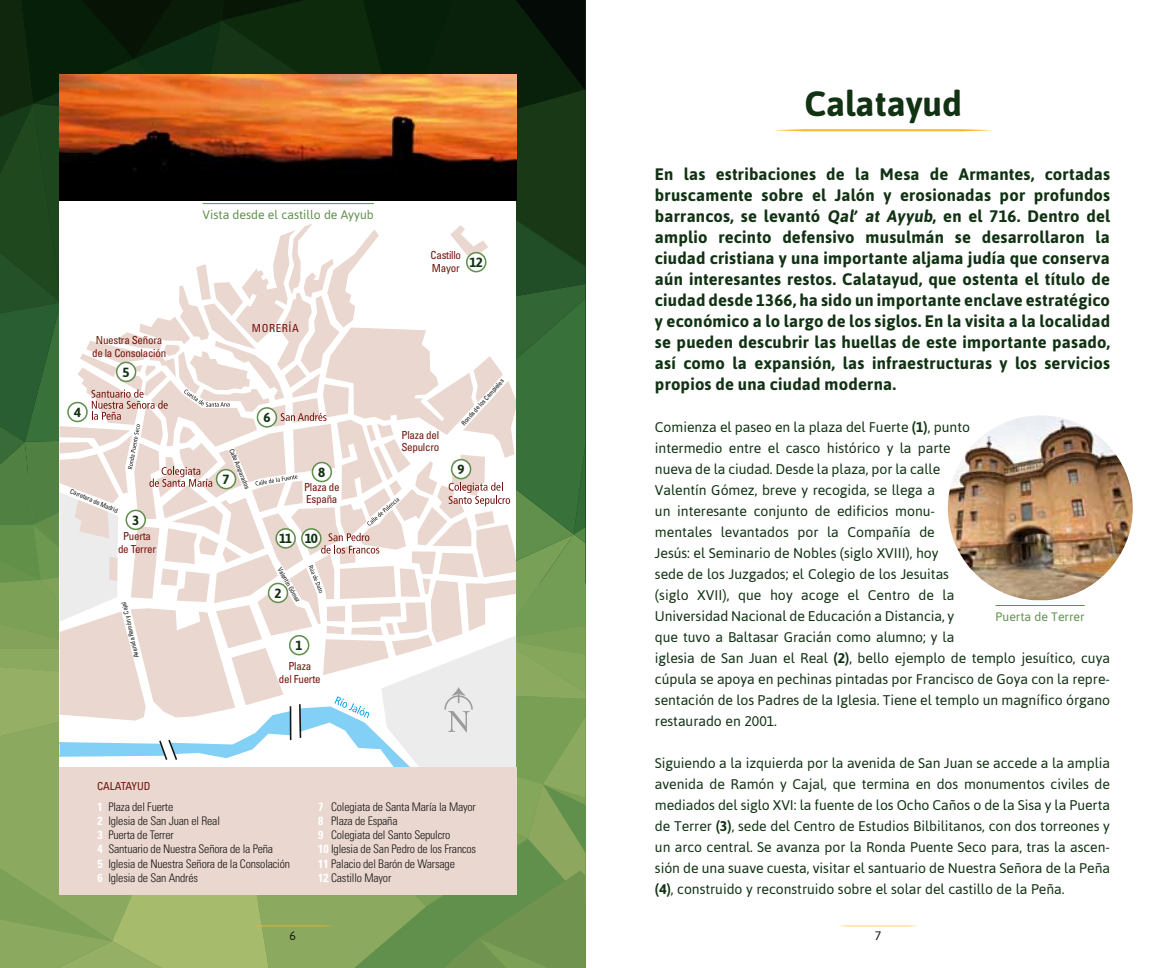
<style>
.page{position:relative;width:1171px;height:968px;background:#fff}
.page>*{position:absolute;margin:0;border:0;box-sizing:border-box;transform-origin:0 0}
.t1{font:700 35px "Asap";color:#113213}
.t2{font:700 16.62px/21px "Asap";letter-spacing:.01em;color:#113213;text-align:justify}
.t3{font:14px/21px "Asap";letter-spacing:-.005em;color:#113213}
.t4{font:700 13.3px "Asap";color:#113213}
.t5{font:12.25px "Asap";color:#61904d}
.t6{font:12.25px "Asap";color:#181716}
.t7{font:300 condensed 11.9px/14.2px "Univers LT Std";letter-spacing:-.015em;color:#181716}
.t8{font:condensed 11.03px/13.3px "Univers LT Std";letter-spacing:-.025em;color:#73140c;text-align:center}
.t9{font:condensed 11.03px "Univers LT Std";color:#73140c}
.t10{font:condensed 11.03px "Univers LT Std";letter-spacing:.05em;color:#73140c}
.t11{font:condensed 6.65px "Univers LT Std";color:#181716}
.s1{font-weight:700;color:#fff}
.s2{font-weight:700}
</style>
<div class="page">
<svg style="left:774px;top:129px;width:218px;height:2px"></svg>
<svg style="left:0;top:0;width:586px;height:967px"></svg>
<svg style="left:838px;top:925px;width:80px;height:1px"></svg>
<img style="left:60px;top:74px;width:456px;height:126px">
<hr style="left:203px;top:203px;width:171px;height:1px;background:#61904d">
<hr style="left:995px;top:605px;width:89px;height:1px;background:#61904d">
<img style="left:948px;top:415px;width:185px;height:185px;border-radius:91px">
<p class="t8" style="left:92px;top:333px;width:76px">Nuestra Señora de la Consolación</p>
<p class="t4" style="left:74px;top:404px;width:9px">4</p>
<p class="t4" style="left:123px;top:364px;width:9px">5</p>
<p class="t11" style="left:72px;top:487px;width:53px;rotate:23deg">Carretera de Madrid</p>
<p class="t4" style="left:132px;top:512px;width:9px">3</p>
<p class="t8" style="left:118px;top:529px;width:39px">Puerta de Terrer</p>
<p class="t11" style="left:132px;top:658px;width:59px;rotate:-103deg">Avenida Ramón y Cajal</p>
<p class="t5" style="left:203px;top:207px;width:173px">Vista desde el castillo de Ayyub</p>
<p class="t10" style="left:252px;top:321px;width:48px">MORERÍA</p>
<p class="t4" style="left:263px;top:409px;width:9px">6</p>
<p class="t8" style="left:430px;top:248px;width:32px;text-align:left">Castillo<br>Mayor</p>
<p class="t4" style="left:470px;top:254px;width:15px">12</p>
<p class="t11" style="left:459px;top:421px;width:61px;rotate:-48deg">Ronda de los Campieles</p>
<p class="t11" style="left:235px;top:447px;width:44px;rotate:67deg">Calle Amparados</p>
<p class="t4" style="left:222px;top:471px;width:9px">7</p>
<p class="t8" style="left:401px;top:429px;width:39px;line-height:11.9px;text-align:left">Plaza del<br>Sepulcro</p>
<p class="t4" style="left:318px;top:464px;width:9px">8</p>
<p class="t4" style="left:457px;top:461px;width:9px">9</p>
<p class="t8" style="left:304px;top:480px;width:37px;line-height:11.9px;text-align:left">Plaza de<br>España</p>
<p class="t4" style="left:279px;top:530px;width:40px">11 10</p>
<p class="t11" style="left:283px;top:565px;width:40px;rotate:60deg">Valentín Gómez</p>
<p class="t4" style="left:296px;top:637px;width:9px">1</p>
<p class="t4" style="left:274px;top:585px;width:9px">2</p>
<p class="t8" style="left:279px;top:659px;width:43px">Plaza<br>del Fuerte</p>
<p class="t9" style="left:97px;top:779px;width:55px">CALATAYUD</p>
<p class="t7" style="left:97px;top:799px;width:194px"><span class="s1">1</span> Plaza del Fuerte<br><span class="s1">2</span> Iglesia de San Juan el Real<br><span class="s1">3</span> Puerta de Terrer<br><span class="s1">4</span> Santuario de Nuestra Señora de la Peña<br><span class="s1">5</span> Iglesia de Nuestra Señora de la Consolación<br><span class="s1">6</span> Iglesia de San Andrés</p>
<p class="t7" style="left:318px;top:799px;width:159px"><span class="s1">7</span> Colegiata de Santa María la Mayor<br><span class="s1">8</span> Plaza de España<br><span class="s1">9</span> Colegiata del Santo Sepulcro<br><span class="s1">10</span> Iglesia de San Pedro de los Francos<br><span class="s1">11</span> Palacio del Barón de Warsage<br><span class="s1">12</span> Castillo Mayor</p>
<h1 class="t1" style="left:804px;top:84px;width:159px">Calatayud</h1>
<p class="t2" style="left:655px;top:163px;width:456px">En las estribaciones de la Mesa de Armantes, cortadas bruscamente sobre el Jalón y erosionadas por profundos barrancos, se levantó Qal</p>
<p class="t2" style="left:655px;top:205px;width:457px;text-indent:210px">at Ayyub, en el 716. Dentro del amplio recinto defensivo musulmán se desarrollaron la ciudad cristiana y una importante aljama judía que conserva aún interesantes restos. Calatayud, que ostenta el título de ciudad desde 1366, ha sido un importante enclave estratégico y económico a lo largo de los siglos. En la visita a la localidad se pueden descubrir las huellas de este importante pasado, así como la expansión, las infraestructuras y los servicios propios de una ciudad moderna.</p>
<p class="t3" style="left:655px;top:416px;width:457px">Comienza el paseo en la plaza del Fuerte <span class="s2">(1)</span>, punto<br>intermedio entre el casco histórico y la parte<br>nueva de la ciudad. Desde la plaza, por la calle<br>Valentín Gómez, breve y recogida, se llega a<br>un interesante conjunto de edificios monu-<br>mentales levantados por la Compañía de<br>Jesús: el Seminario de Nobles (siglo XVIII), hoy<br>sede de los Juzgados; el Colegio de los Jesuitas<br>(siglo XVII), que hoy acoge el Centro de la<br>Universidad Nacional de Educación a Distancia, y<br>que tuvo a Baltasar Gracián como alumno; y la<br>iglesia de San Juan el Real <span class="s2">(2)</span>, bello ejemplo de templo jesuítico, cuya cúpula se apoya en pechinas pintadas por Francisco de Goya con la repre&shy;sentación de los Padres de la Iglesia. Tiene el templo un magnífico órgano restaurado en 2001.</p>
<p class="t3" style="left:655px;top:752px;width:457px;text-align:justify">Siguiendo a la izquierda por la avenida de San Juan se accede a la amplia avenida de Ramón y Cajal, que termina en dos monumentos civiles de mediados del siglo XVI: la fuente de los Ocho Caños o de la Sisa y la Puerta de Terrer <span class="s2">(3)</span>, sede del Centro de Estudios Bilbilitanos, con dos torreones y un arco central. Se avanza por la Ronda Puente Seco para, tras la ascen&shy;sión de una suave cuesta, visitar el santuario de Nuestra Señora de la Peña <span class="s2">(4)</span>, construido y reconstruido sobre el solar del castillo de la Peña.</p>
<p class="t2" style="left:854px;top:196px;width:5px">,</p>
<p class="t5" style="left:995px;top:609px;width:91px">Puerta de Terrer</p>
<p class="t6" style="left:289px;top:928px;width:8px">6</p>
<p class="t6" style="left:875px;top:928px;width:8px">7</p>
</div>
